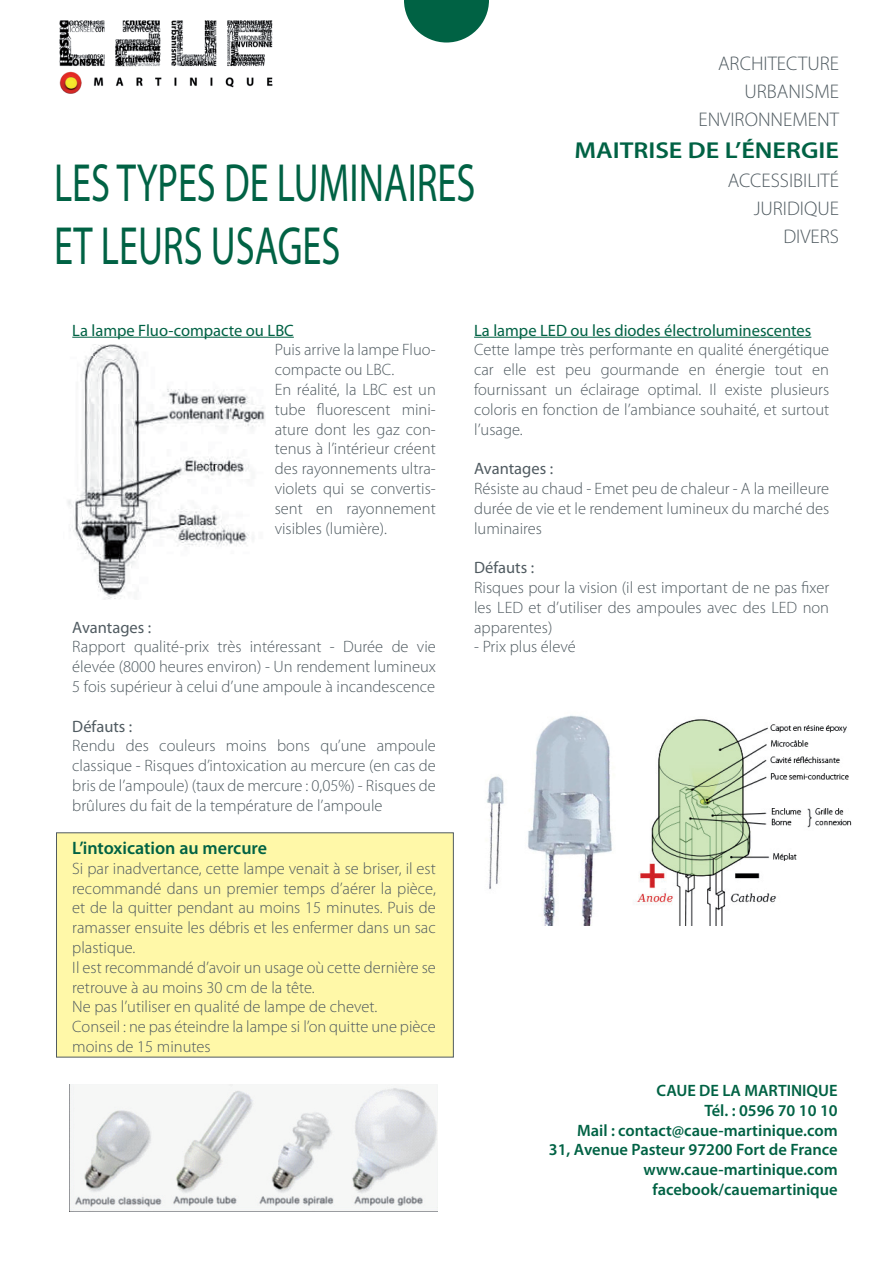
<style>
.page{position:relative;width:893px;height:1263px;background:#fff}
.page>*{position:absolute;margin:0;border:0;box-sizing:border-box;transform-origin:0 0}
.t1{font:54px/63px "Myriad Pro";color:#006244;scale:.71 1}
.t2{font:600 23.1px "Myriad Pro";color:#006244;scale:1.14 1}
.t3{font:300 19.8px/28.3px "Myriad Pro";color:#505b61;text-align:right}
.t4{font:600 18px "Myriad Pro";color:#006244}
.t5{font:300 16.5px/19.8px "Myriad Pro";color:#505b61;text-align:justify}
.t6{font:600 16.5px/19.8px "Myriad Pro";color:#006244;text-align:right}
.t7{font:16.5px "Myriad Pro";color:#006244}
.t8{font:16.5px "Myriad Pro";color:#505b61}
</style>
<div class="page">
<div style="left:56px;top:832px;width:398px;height:225px;background:#fff8a8;border:1px solid #505b61"></div>
<hr style="left:72px;top:337px;width:222px;height:1px;background:#006244">
<hr style="left:474px;top:337px;width:337px;height:1px;background:#006244">
<svg style="left:404px;top:0;width:85px;height:43px"></svg>
<img style="left:59px;top:20px;width:214px;height:73px">
<img style="left:486px;top:715px;width:366px;height:210px">
<img style="left:69px;top:1084px;width:369px;height:127px">
<img style="left:68px;top:344px;width:197px;height:256px">
<h1 class="t1" style="left:54px;top:152px;width:595px">LES TYPES DE LUMINAIRES<br>ET LEURS USAGES</h1>
<p class="t3" style="left:698px;top:49px;width:142px">ARCHITECTURE<br>URBANISME<br>ENVIRONNEMENT</p>
<h2 class="t2" style="left:574px;top:138px;width:233px">MAITRISE DE L’ÉNERGIE</h2>
<p class="t3" style="left:728px;top:166px;width:113px">ACCESSIBILITÉ<br>JURIDIQUE<br>DIVERS</p>
<p class="t7" style="left:72px;top:321px;width:223px">La lampe Fluo-compacte ou LBC</p>
<p class="t5" style="left:275px;top:340px;width:163px;text-align:left">Puis arrive la lampe Fluo&shy;compacte ou LBC.<br>En réalité, la LBC est un tube fluorescent mini&shy;ature dont les gaz con&shy;tenus à l’intérieur créent des rayonnements ultra&shy;violets qui se convertis&shy;sent en rayonnement visibles (lumière).</p>
<p class="t8" style="left:72px;top:618px;width:81px">Avantages :</p>
<p class="t5" style="left:72px;top:637px;width:365px">Rapport qualité-prix très intéressant - Durée de vie élevée (8000 heures environ) - Un rendement lumineux 5 fois supérieur à celui d’une ampoule à incandescence</p>
<p class="t8" style="left:72px;top:717px;width:62px">Défauts :</p>
<p class="t5" style="left:72px;top:736px;width:365px">Rendu des couleurs moins bons qu’une ampoule classique - Risques d’intoxication au mercure (en cas de bris de l’ampoule) (taux de mercure : 0,05%) - Risques de brûlures du fait de la température de l’ampoule</p>
<p class="t4" style="left:72px;top:838px;width:196px">L’intoxication au mercure</p>
<p class="t5" style="left:72px;top:859px;width:365px;text-align:left">Si par inadvertance, cette lampe venait à se briser, il est recommandé dans un premier temps d’aérer la pièce, et de la quitter pendant au moins 15 minutes. Puis de ramasser ensuite les débris et les enfermer dans un sac plastique.<br>Il est recommandé d’avoir un usage où cette dernière se retrouve à au moins 30 cm de la tête.<br>Ne pas l’utiliser en qualité de lampe de chevet.<br>Conseil : ne pas éteindre la lampe si l’on quitte une pièce moins de 15 minutes</p>
<p class="t7" style="left:474px;top:321px;width:339px">La lampe LED ou les diodes électroluminescentes</p>
<p class="t5" style="left:474px;top:340px;width:357px">Cette lampe très performante en qualité énergétique car elle est peu gourmande en énergie tout en fournissant un éclairage optimal. Il existe plusieurs coloris en fonction de l’ambiance souhaité, et surtout l’usage.</p>
<p class="t8" style="left:474px;top:460px;width:81px">Avantages :</p>
<p class="t5" style="left:474px;top:479px;width:357px">Résiste au chaud - Emet peu de chaleur - A la meilleure durée de vie et le rendement lumineux du marché des luminaires</p>
<p class="t8" style="left:474px;top:559px;width:62px">Défauts :</p>
<p class="t5" style="left:474px;top:578px;width:357px">Risques pour la vision (il est important de ne pas fixer les LED et d’utiliser des ampoules avec des LED non apparentes)</p>
<p class="t5" style="left:474px;top:637px;width:103px">- Prix plus élevé</p>
<p class="t6" style="left:549px;top:1081px;width:290px">CAUE DE LA MARTINIQUE<br>Tél. : 0596 70 10 10<br>Mail : contact@caue-martinique.com<br>31, Avenue Pasteur 97200 Fort de France www.caue-martinique.com facebook/cauemartinique</p>
</div>
